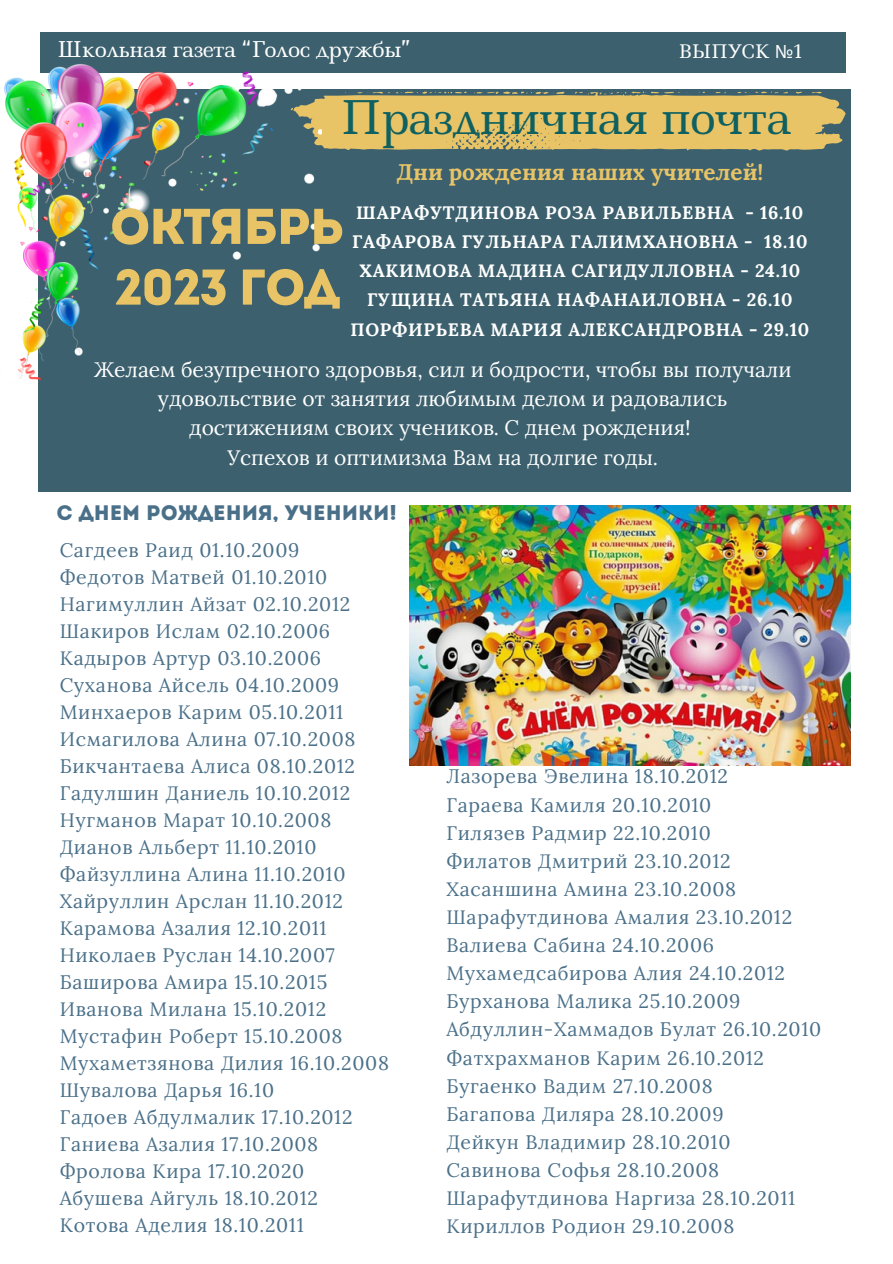
<style>
.page{position:relative;width:893px;height:1264px;background:#fff}
.page>*{position:absolute;margin:0;border:0;box-sizing:border-box;transform-origin:0 0}
.t1{font:50.1px "Intro";letter-spacing:-.03em;color:#e8c467}
.t2{font:45.15px "Ledger";color:#0f6060}
.t3{font:700 22.5px "Lora";color:#e8c467}
.t4{font:21.15px "Ledger";color:#fff}
.t5{font:21px/29.2px "Lora";color:#fff;text-align:center}
.t6{font:21px "Intro";color:#4a7089}
.t7{font:19.5px "Lora";letter-spacing:.035em;color:#4a7089}
.t8{font:18.15px "Ledger";color:#fff}
.t9{font:700 18px "Lora";letter-spacing:.04em;color:#fff}
.s1{font-family:"Noto Sans"}
</style>
<div class="page">
<div style="left:38px;top:89px;width:812px;height:402px;background:#3c606d"></div>
<img style="left:409px;top:506px;width:441px;height:259px">
<div style="left:40px;top:32px;width:806px;height:41px;background:#3c606d"></div>
<svg style="left:321px;top:91px;width:524px;height:60px;background:#d1b767"></svg>
<img style="left:4px;top:64px;width:317px;height:317px">
<p class="t4" style="left:57px;top:35px;width:356px">Школьная газета “Голос дружбы”</p>
<p class="t8" style="left:679px;top:39px;width:125px">ВЫПУСК <span class="s1">№</span>1</p>
<p class="t2" style="left:341px;top:86px;width:451px">Праздничная почта</p>
<p class="t1" style="left:110px;top:206px;width:236px">Октябрь</p>
<p class="t1" style="left:115px;top:267px;width:226px">2023 год</p>
<p class="t3" style="left:396px;top:157px;width:368px">Дни рождения наших учителей!</p>
<p class="t9" style="left:356px;top:201px;width:448px">ШАРАФУТДИНОВА РОЗА РАВИЛЬЕВНА - 16.10</p>
<p class="t9" style="left:352px;top:230px;width:457px">ГАФАРОВА ГУЛЬНАРА ГАЛИМХАНОВНА - 18.10</p>
<p class="t9" style="left:359px;top:259px;width:442px">ХАКИМОВА МАДИНА САГИДУЛЛОВНА - 24.10</p>
<p class="t9" style="left:367px;top:288px;width:427px">ГУЩИНА ТАТЬЯНА НАФАНАИЛОВНА - 26.10</p>
<p class="t9" style="left:350px;top:317px;width:460px">ПОРФИРЬЕВА МАРИЯ АЛЕКСАНДРОВНА - 29.10</p>
<p class="t5" style="left:94px;top:354px;width:699px">Желаем безупречного здоровья, сил и бодрости, чтобы вы получали удовольствие от занятия любимым делом и радовались достижениям своих учеников. С днем рождения!</p>
<p class="t5" style="left:227px;top:442px;width:432px">Успехов и оптимизма Вам на долгие годы.</p>
<p class="t6" style="left:57px;top:504px;width:342px">С днем рождения, ученики!</p>
<p class="t7" style="left:60px;top:537px;width:241px">Сагдеев Раид 01.10.2009</p>
<p class="t7" style="left:60px;top:564px;width:269px">Федотов Матвей 01.10.2010</p>
<p class="t7" style="left:60px;top:591px;width:292px">Нагимуллин Айзат 02.10.2012</p>
<p class="t7" style="left:60px;top:618px;width:272px">Шакиров Ислам 02.10.2006</p>
<p class="t7" style="left:60px;top:645px;width:263px">Кадыров Артур 03.10.2006</p>
<p class="t7" style="left:60px;top:672px;width:281px">Суханова Айсель 04.10.2009</p>
<p class="t7" style="left:60px;top:699px;width:285px">Минхаеров Карим 05.10.2011</p>
<p class="t7" style="left:60px;top:726px;width:297px">Исмагилова Алина 07.10.2008</p>
<p class="t7" style="left:60px;top:753px;width:297px">Бикчантаева Алиса 08.10.2012</p>
<p class="t7" style="left:60px;top:780px;width:292px">Гадулшин Даниель 10.10.2012</p>
<p class="t7" style="left:60px;top:807px;width:273px">Нугманов Марат 10.10.2008</p>
<p class="t7" style="left:60px;top:834px;width:258px">Дианов Альберт 11.10.2010</p>
<p class="t7" style="left:60px;top:861px;width:287px">Файзуллина Алина 11.10.2010</p>
<p class="t7" style="left:60px;top:888px;width:285px">Хайруллин Арслан 11.10.2012</p>
<p class="t7" style="left:60px;top:915px;width:268px">Карамова Азалия 12.10.2011</p>
<p class="t7" style="left:60px;top:942px;width:277px">Николаев Руслан 14.10.2007</p>
<p class="t7" style="left:60px;top:969px;width:269px">Баширова Амира 15.10.2015</p>
<p class="t7" style="left:60px;top:996px;width:268px">Иванова Милана 15.10.2012</p>
<p class="t7" style="left:60px;top:1022px;width:284px">Мустафин Роберт 15.10.2008</p>
<p class="t7" style="left:60px;top:1049px;width:331px">Мухаметзянова Дилия 16.10.2008</p>
<p class="t7" style="left:60px;top:1076px;width:216px">Шувалова Дарья 16.10</p>
<p class="t7" style="left:60px;top:1103px;width:294px">Гадоев Абдулмалик 17.10.2012</p>
<p class="t7" style="left:60px;top:1130px;width:260px">Ганиева Азалия 17.10.2008</p>
<p class="t7" style="left:60px;top:1157px;width:246px">Фролова Кира 17.10.2020</p>
<p class="t7" style="left:60px;top:1184px;width:260px">Абушева Айгуль 18.10.2012</p>
<p class="t7" style="left:60px;top:1211px;width:245px">Котова Аделия 18.10.2011</p>
<p class="t7" style="left:446px;top:763px;width:283px">Лазорева Эвелина 18.10.2012</p>
<p class="t7" style="left:446px;top:792px;width:266px">Гараева Камиля 20.10.2010</p>
<p class="t7" style="left:446px;top:820px;width:266px">Гилязев Радмир 22.10.2010</p>
<p class="t7" style="left:446px;top:848px;width:286px">Филатов Дмитрий 23.10.2012</p>
<p class="t7" style="left:446px;top:876px;width:291px">Хасаншина Амина 23.10.2008</p>
<p class="t7" style="left:446px;top:904px;width:347px">Шарафутдинова Амалия 23.10.2012</p>
<p class="t7" style="left:446px;top:932px;width:269px">Валиева Сабина 24.10.2006</p>
<p class="t7" style="left:446px;top:960px;width:340px">Мухамедсабирова Алия 24.10.2012</p>
<p class="t7" style="left:446px;top:988px;width:295px">Бурханова Малика 25.10.2009</p>
<p class="t7" style="left:446px;top:1016px;width:376px">Абдуллин-Хаммадов Булат 26.10.2010</p>
<p class="t7" style="left:446px;top:1044px;width:319px">Фатхрахманов Карим 26.10.2012</p>
<p class="t7" style="left:446px;top:1073px;width:268px">Бугаенко Вадим 27.10.2008</p>
<p class="t7" style="left:446px;top:1101px;width:279px">Багапова Диляра 28.10.2009</p>
<p class="t7" style="left:446px;top:1129px;width:285px">Дейкун Владимир 28.10.2010</p>
<p class="t7" style="left:446px;top:1157px;width:274px">Савинова Софья 28.10.2008</p>
<p class="t7" style="left:446px;top:1185px;width:350px">Шарафутдинова Наргиза 28.10.2011</p>
<p class="t7" style="left:446px;top:1213px;width:289px">Кириллов Родион 29.10.2008</p>
</div>
